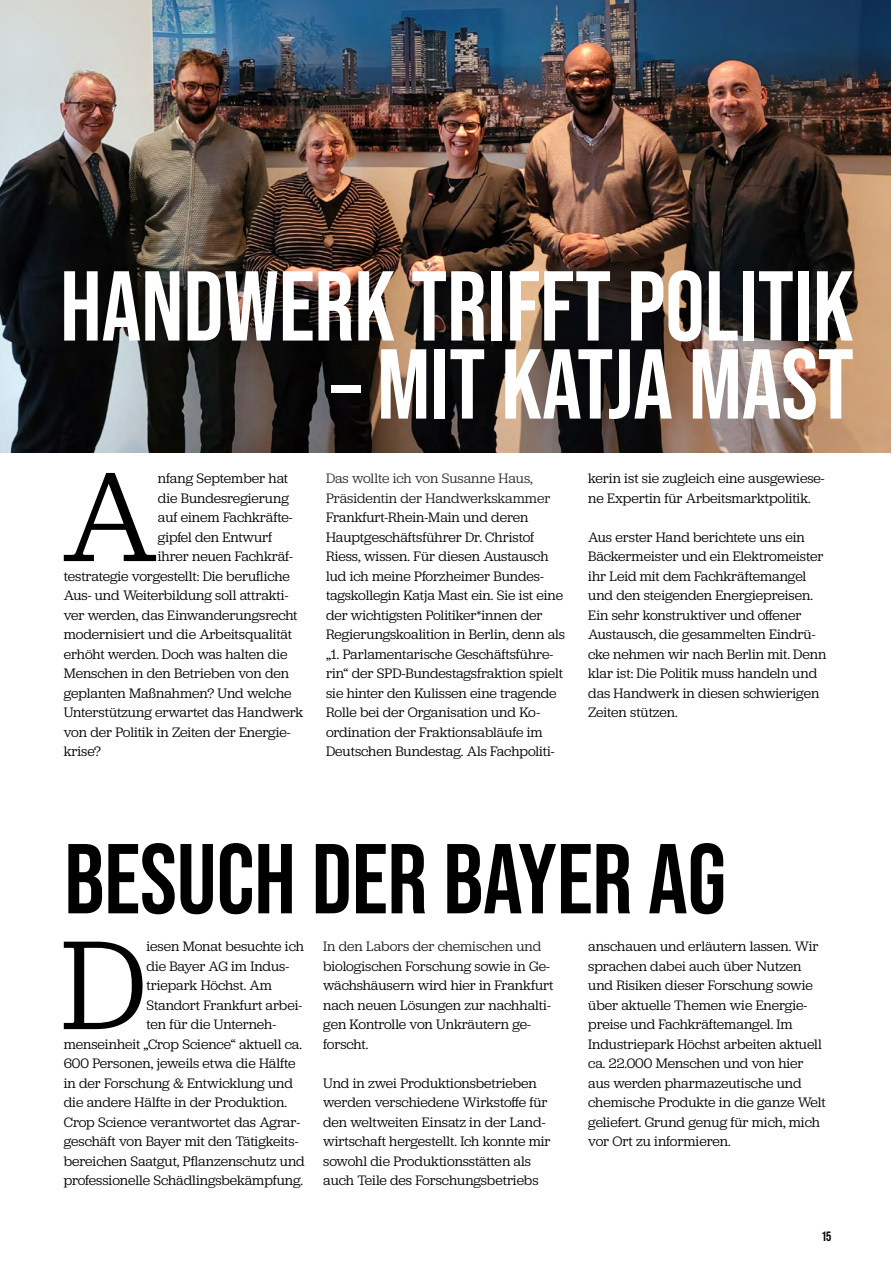
<style>
.page{position:relative;width:893px;height:1263px;background:#fff}
.page>*{position:absolute;margin:0;border:0;box-sizing:border-box;transform-origin:0 0}
.t1{font:131.7px "Jubilat";color:#000}
.t2{font:700 99px "Bebas Neue Pro";color:#fff}
.t3{font:700 99px "Bebas Neue Pro";color:#000}
.t4{font:14.25px/19.5px "Jubilat";color:#000}
.t5{font:700 13.5px "Bebas Neue Pro";color:#020203}
</style>
<div class="page">
<img style="left:0;top:0;width:890px;height:453px">
<h2 class="t2" style="left:60px;top:250px;width:795px">HANDWERK TRIFFT POLITIK</h2>
<h2 class="t2" style="left:331px;top:328px;width:524px">– MIT KATJA MAST</h2>
<h1 class="t1" style="left:62px;top:435px;width:97px">A</h1>
<p class="t4" style="left:158px;top:468px;width:132px">nfang September hat</p>
<p class="t4" style="left:158px;top:488px;width:133px">die Bundesregierung</p>
<p class="t4" style="left:158px;top:507px;width:136px">auf einem Fachkräfte-</p>
<p class="t4" style="left:158px;top:526px;width:116px">gipfel den Entwurf</p>
<p class="t4" style="left:158px;top:546px;width:136px">ihrer neuen Fachkräf-</p>
<p class="t4" style="left:64px;top:565px;width:228px">testrategie vorgestellt: Die berufliche</p>
<p class="t4" style="left:64px;top:585px;width:226px">Aus- und Weiterbildung soll attrakti-</p>
<p class="t4" style="left:64px;top:604px;width:235px">ver werden, das Einwanderungsrecht</p>
<p class="t4" style="left:64px;top:624px;width:230px">modernisiert und die Arbeitsqualität</p>
<p class="t4" style="left:64px;top:643px;width:225px">erhöht werden. Doch was halten die</p>
<p class="t4" style="left:64px;top:663px;width:227px">Menschen in den Betrieben von den</p>
<p class="t4" style="left:64px;top:682px;width:229px">geplanten Maßnahmen? Und welche</p>
<p class="t4" style="left:64px;top:702px;width:241px">Unterstützung erwartet das Handwerk</p>
<p class="t4" style="left:64px;top:721px;width:228px">von der Politik in Zeiten der Energie-</p>
<p class="t4" style="left:64px;top:741px;width:39px">krise?</p>
<p class="t4" style="left:326px;top:468px;width:241px">Das wollte ich von Susanne Haus, Präsidentin der Handwerkskammer Frankfurt-Rhein-Main und deren Hauptgeschäftsführer Dr. Christof Riess, wissen. Für diesen Austausch lud ich meine Pforzheimer Bundes&shy;tagskollegin Katja Mast ein. Sie ist eine der wichtigsten Politiker*innen der Regierungskoalition in Berlin, denn als „1. Parlamentarische Geschäftsführe&shy;rin“ der SPD-Bundestagsfraktion spielt sie hinter den Kulissen eine tragende Rolle bei der Organisation und Ko&shy;ordination der Fraktionsabläufe im Deutschen Bundestag. Als Fachpoliti-</p>
<p class="t4" style="left:588px;top:468px;width:238px">kerin ist sie zugleich eine ausgewiese&shy;ne Expertin für Arbeitsmarktpolitik.</p>
<p class="t4" style="left:588px;top:527px;width:240px">Aus erster Hand berichtete uns ein Bäckermeister und ein Elektromeister ihr Leid mit dem Fachkräftemangel und den steigenden Energiepreisen.<br>Ein sehr konstruktiver und offener Austausch, die gesammelten Eindrü&shy;cke nehmen wir nach Berlin mit. Denn klar ist: Die Politik muss handeln und das Handwerk in diesen schwierigen Zeiten stützen.</p>
<h2 class="t3" style="left:64px;top:822px;width:663px">BESUCH DER BAYER AG</h2>
<h1 class="t1" style="left:61px;top:903px;width:87px">D</h1>
<p class="t4" style="left:146px;top:936px;width:159px">iesen Monat besuchte ich</p>
<p class="t4" style="left:146px;top:956px;width:144px">die Bayer AG im Indus-</p>
<p class="t4" style="left:146px;top:975px;width:127px">triepark Höchst. Am</p>
<p class="t4" style="left:146px;top:994px;width:157px">Standort Frankfurt arbei-</p>
<p class="t4" style="left:146px;top:1014px;width:131px">ten für die Unterneh-</p>
<p class="t4" style="left:64px;top:1033px;width:240px">menseinheit „Crop Science“ aktuell ca.</p>
<p class="t4" style="left:64px;top:1053px;width:233px">600 Personen, jeweils etwa die Hälfte</p>
<p class="t4" style="left:64px;top:1072px;width:231px">in der Forschung &amp; Entwicklung und</p>
<p class="t4" style="left:64px;top:1092px;width:225px">die andere Hälfte in der Produktion.</p>
<p class="t4" style="left:64px;top:1111px;width:238px">Crop Science verantwortet das Agrar-</p>
<p class="t4" style="left:64px;top:1131px;width:236px">geschäft von Bayer mit den Tätigkeits-</p>
<p class="t4" style="left:64px;top:1150px;width:242px">bereichen Saatgut, Pflanzenschutz und</p>
<p class="t4" style="left:64px;top:1170px;width:241px">professionelle Schädlingsbekämpfung.</p>
<p class="t4" style="left:323px;top:936px;width:232px">In den Labors der chemischen und biologischen Forschung sowie in Ge&shy;wächshäusern wird hier in Frankfurt nach neuen Lösungen zur nachhalti&shy;gen Kontrolle von Unkräutern ge&shy;forscht.</p>
<p class="t4" style="left:323px;top:1072px;width:229px">Und in zwei Produktionsbetrieben werden verschiedene Wirkstoffe für den weltweiten Einsatz in der Land&shy;wirtschaft hergestellt. Ich konnte mir sowohl die Produktionsstätten als auch Teile des Forschungsbetriebs</p>
<p class="t4" style="left:588px;top:936px;width:239px">anschauen und erläutern lassen. Wir sprachen dabei auch über Nutzen und Risiken dieser Forschung sowie über aktuelle Themen wie Energie&shy;preise und Fachkräftemangel. Im Industriepark Höchst arbeiten aktuell ca. 22.000 Menschen und von hier aus werden pharmazeutische und chemische Produkte in die ganze Welt geliefert. Grund genug für mich, mich vor Ort zu informieren.</p>
<p class="t5" style="left:822px;top:1228px;width:11px">15</p>
</div>
